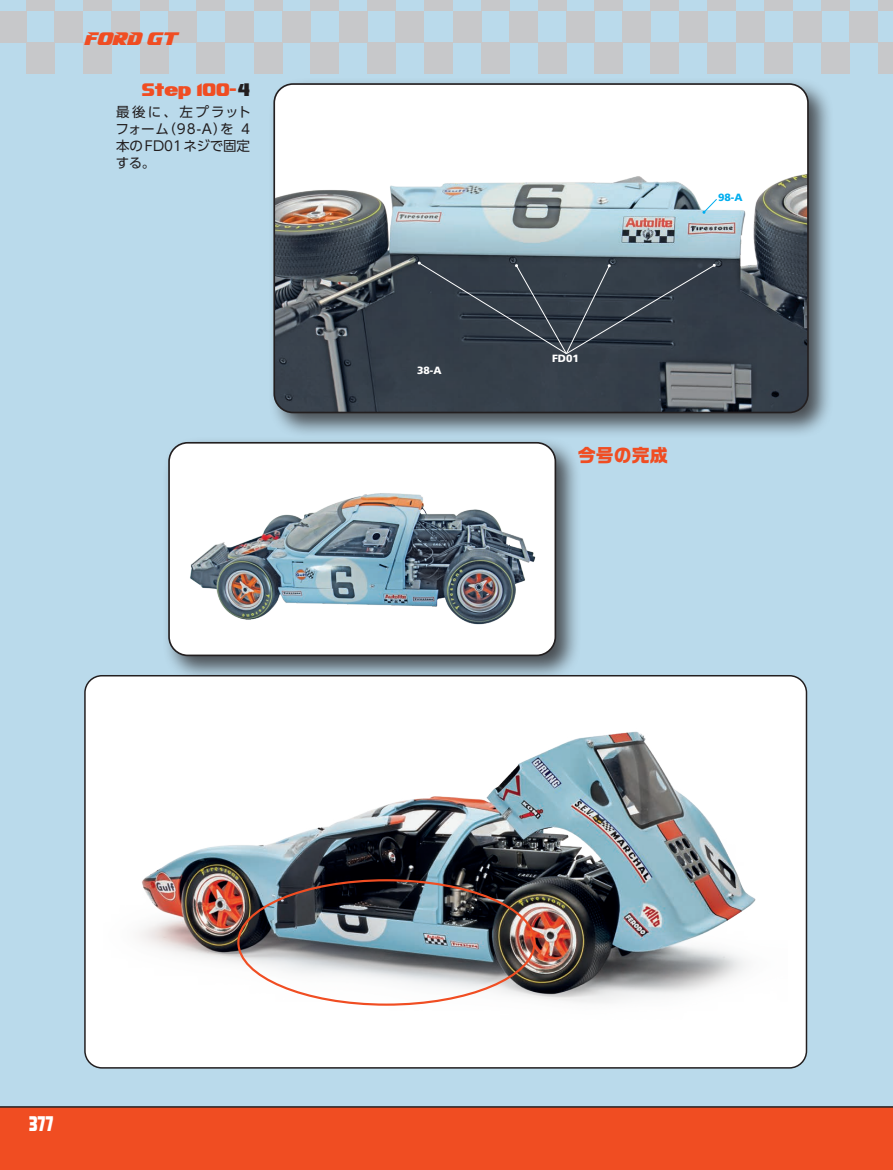
<style>
.page{position:relative;width:893px;height:1170px;background:#fff}
.page>*{position:absolute;margin:0;border:0;box-sizing:border-box;transform-origin:0 0}
.t1{font:21px "Infinite Justice Straight";color:#fff;scale:.6 1}
.t2{font:18px "Infinite Justice Straight";color:#f04d22}
.t3{font:18px "Infinite Justice";color:#f04d22}
.t4{font:700 18px "Ro G San Srf Std";color:#f04d22}
.t5{font:13.5px/17.2px "UD Shin Go Pro";color:#231f20;text-align:justify}
.t6{font:900 10.5px "Frutiger LT Std";color:#fff}
.t7{font:900 10.5px "Frutiger LT Std";color:#00aeef}
.s1{color:#231f20}
</style>
<div class="page">
<div style="left:0;top:0;width:893px;height:1169px;background:#badaeb"></div>
<div style="left:26px;top:0;width:29px;height:11px;background:#c7c8ca"></div>
<div style="left:83px;top:0;width:29px;height:11px;background:#c7c8ca"></div>
<div style="left:140px;top:0;width:29px;height:11px;background:#c7c8ca"></div>
<div style="left:197px;top:0;width:28px;height:11px;background:#c7c8ca"></div>
<div style="left:0;top:11px;width:27px;height:31px;background:#c7c8ca"></div>
<div style="left:55px;top:11px;width:28px;height:31px;background:#c7c8ca"></div>
<div style="left:112px;top:11px;width:28px;height:31px;background:#c7c8ca"></div>
<div style="left:168px;top:11px;width:28px;height:31px;background:#c7c8ca"></div>
<div style="left:27px;top:42px;width:28px;height:32px;background:#c7c8ca"></div>
<div style="left:83px;top:42px;width:29px;height:32px;background:#c7c8ca"></div>
<div style="left:140px;top:42px;width:29px;height:32px;background:#c7c8ca"></div>
<div style="left:197px;top:42px;width:28px;height:32px;background:#c7c8ca"></div>
<div style="left:254px;top:0;width:29px;height:11px;background:#c7c8ca"></div>
<div style="left:311px;top:0;width:28px;height:11px;background:#c7c8ca"></div>
<div style="left:367px;top:0;width:28px;height:11px;background:#c7c8ca"></div>
<div style="left:424px;top:0;width:28px;height:11px;background:#c7c8ca"></div>
<div style="left:226px;top:11px;width:28px;height:31px;background:#c7c8ca"></div>
<div style="left:282px;top:11px;width:29px;height:31px;background:#c7c8ca"></div>
<div style="left:339px;top:11px;width:28px;height:31px;background:#c7c8ca"></div>
<div style="left:395px;top:11px;width:29px;height:31px;background:#c7c8ca"></div>
<div style="left:254px;top:42px;width:29px;height:32px;background:#c7c8ca"></div>
<div style="left:311px;top:42px;width:28px;height:32px;background:#c7c8ca"></div>
<div style="left:367px;top:42px;width:28px;height:32px;background:#c7c8ca"></div>
<div style="left:424px;top:42px;width:28px;height:32px;background:#c7c8ca"></div>
<div style="left:481px;top:0;width:28px;height:11px;background:#c7c8ca"></div>
<div style="left:538px;top:0;width:28px;height:11px;background:#c7c8ca"></div>
<div style="left:594px;top:0;width:29px;height:11px;background:#c7c8ca"></div>
<div style="left:651px;top:0;width:28px;height:11px;background:#c7c8ca"></div>
<div style="left:453px;top:11px;width:28px;height:31px;background:#c7c8ca"></div>
<div style="left:509px;top:11px;width:29px;height:31px;background:#c7c8ca"></div>
<div style="left:566px;top:11px;width:29px;height:31px;background:#c7c8ca"></div>
<div style="left:622px;top:11px;width:29px;height:31px;background:#c7c8ca"></div>
<div style="left:481px;top:42px;width:28px;height:32px;background:#c7c8ca"></div>
<div style="left:538px;top:42px;width:28px;height:32px;background:#c7c8ca"></div>
<div style="left:594px;top:42px;width:29px;height:32px;background:#c7c8ca"></div>
<div style="left:651px;top:42px;width:28px;height:32px;background:#c7c8ca"></div>
<div style="left:708px;top:0;width:28px;height:11px;background:#c7c8ca"></div>
<div style="left:765px;top:0;width:28px;height:11px;background:#c7c8ca"></div>
<div style="left:821px;top:0;width:28px;height:11px;background:#c7c8ca"></div>
<div style="left:680px;top:11px;width:28px;height:31px;background:#c7c8ca"></div>
<div style="left:736px;top:11px;width:29px;height:31px;background:#c7c8ca"></div>
<div style="left:793px;top:11px;width:29px;height:31px;background:#c7c8ca"></div>
<div style="left:849px;top:11px;width:29px;height:31px;background:#c7c8ca"></div>
<div style="left:708px;top:42px;width:28px;height:32px;background:#c7c8ca"></div>
<div style="left:765px;top:42px;width:28px;height:32px;background:#c7c8ca"></div>
<div style="left:821px;top:42px;width:28px;height:32px;background:#c7c8ca"></div>
<div style="left:878px;top:0;width:15px;height:11px;background:#c7c8ca"></div>
<div style="left:878px;top:42px;width:15px;height:32px;background:#c7c8ca"></div>
<div style="left:0;top:1106px;width:893px;height:63px;background:#f04d22"></div>
<div style="left:163px;top:436px;width:419px;height:245px;background:#231f20;opacity:.75"></div>
<div style="left:169px;top:443px;width:386px;height:212px;background:#fff;border-radius:19px"></div>
<img style="left:190px;top:493px;width:346px;height:132px">
<div style="left:168px;top:442px;width:388px;height:214px;border:2px solid #231f20;border-radius:19px"></div>
<div style="left:85px;top:675px;width:721px;height:392px;background:#fff;border-radius:17px"></div>
<img style="left:140px;top:731px;width:616px;height:275px">
<div style="left:84px;top:675px;width:723px;height:393px;border:2px solid #231f20;border-radius:17px"></div>
<div style="left:268px;top:78px;width:566px;height:361px;background:#231f20;opacity:.75"></div>
<div style="left:274px;top:84px;width:534px;height:328px;background:#fff;border-radius:19px"></div>
<img style="left:274px;top:174px;width:534px;height:238px">
<div style="left:273px;top:83px;width:536px;height:330px;border:2px solid #231f20;border-radius:19px"></div>
<svg style="left:702px;top:198px;width:16px;height:16px"></svg>
<svg style="left:418px;top:261px;width:298px;height:93px;background:#363f4a"></svg>
<h2 class="t3" style="left:84px;top:29px;width:95px">FORD GT</h2>
<h2 class="t2" style="left:142px;top:80px;width:110px">Step 100-<span class="s1">4</span></h2>
<p class="t5" style="left:115px;top:102px;width:137px">最後に、左プラットフォーム（98-A）を 4本のFD01ネジで固定する。</p>
<p class="t6" style="left:417px;top:364px;width:26px">38-A</p>
<p class="t7" style="left:718px;top:191px;width:26px">98-A</p>
<p class="t6" style="left:552px;top:352px;width:28px">FD01</p>
<h2 class="t4" style="left:578px;top:442px;width:91px">今号の完成</h2>
<h1 class="t1" style="left:29px;top:1112px;width:42px">377</h1>
</div>
